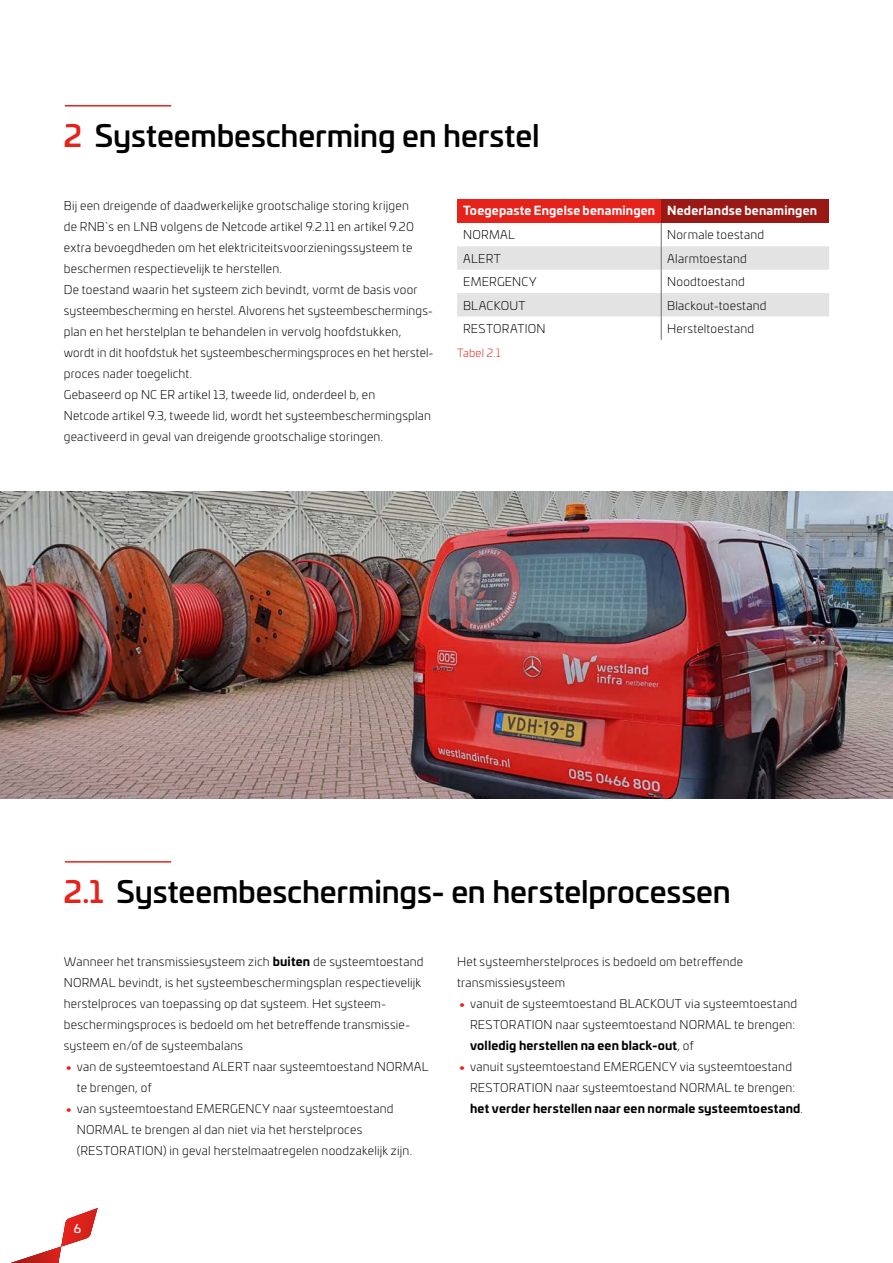
<style>
.page{position:relative;width:893px;height:1263px;background:#fff}
.page>*{position:absolute;margin:0;border:0;box-sizing:border-box;transform-origin:0 0}
.t1{font:500 30px "Univia Pro";letter-spacing:-.005em;color:#000}
.t2{font:300 12px/21px "Univia Pro";letter-spacing:.02em;color:#000}
.t3{font:700 12px "Univia Pro";letter-spacing:.015em;color:#fff}
.t4{font:12px "Univia Pro";color:#fff}
.t5{font:300 11.25px "Univia Pro";letter-spacing:.02em;color:#e5231b}
.s1{color:#e5231b}
.s2{font-weight:700}
.s3{font-size:18px;color:#e5231b}
</style>
<div class="page">
<hr style="left:892px;top:136px;width:1px;height:746px;background:#f0f0f0">
<hr style="left:65px;top:105px;width:106px;height:1px;background:#e5231b">
<hr style="left:65px;top:861px;width:106px;height:2px;background:#e5231b">
<div style="left:457px;top:200px;width:204px;height:23px;background:#e5231b"></div>
<div style="left:661px;top:200px;width:168px;height:23px;background:#9a1915"></div>
<svg style="left:457px;top:223px;width:372px;height:117px"></svg>
<img style="left:0;top:491px;width:893px;height:307px">
<svg style="left:11px;top:1208px;width:87px;height:55px"></svg>
<h1 class="t1" style="left:64px;top:113px;width:477px"><span class="s1">2</span> Systeembescherming en herstel</h1>
<p class="t2" style="left:64px;top:195px;width:371px">Bij een dreigende of daadwerkelijke grootschalige storing krijgen<br>de RNB`s en LNB volgens de Netcode artikel 9.2.11 en artikel 9.20 extra bevoegdheden om het elektriciteitsvoorzieningssysteem te beschermen respectievelijk te herstellen.<br>De toestand waarin het systeem zich bevindt, vormt de basis voor systeembescherming en herstel. Alvorens het systeembeschermings&shy;plan en het herstelplan te behandelen in vervolg hoofdstukken, wordt in dit hoofdstuk het systeembeschermingsproces en het herstel&shy;proces nader toegelicht.<br>Gebaseerd op NC ER artikel 13, tweede lid, onderdeel b, en<br>Netcode artikel 9.3, tweede lid, wordt het systeembeschermingsplan geactiveerd in geval van dreigende grootschalige storingen.</p>
<p class="t3" style="left:463px;top:201px;width:355px">Toegepaste Engelse benamingen Nederlandse benamingen</p>
<p class="t2" style="left:463px;top:224px;width:53px">NORMAL</p>
<p class="t2" style="left:667px;top:224px;width:99px">Normale toestand</p>
<p class="t2" style="left:463px;top:247px;width:39px">ALERT</p>
<p class="t2" style="left:667px;top:247px;width:81px">Alarmtoestand</p>
<p class="t2" style="left:463px;top:271px;width:75px">EMERGENCY</p>
<p class="t2" style="left:667px;top:271px;width:79px">Noodtoestand</p>
<p class="t2" style="left:463px;top:294px;width:64px">BLACKOUT</p>
<p class="t2" style="left:667px;top:294px;width:101px">Blackout-toestand</p>
<p class="t2" style="left:463px;top:318px;width:84px">RESTORATION</p>
<p class="t2" style="left:667px;top:318px;width:89px">Hersteltoestand</p>
<p class="t5" style="left:457px;top:345px;width:45px">Tabel 2.1</p>
<h1 class="t1" style="left:64px;top:869px;width:668px"><span class="s1">2.1</span> Systeembeschermings- en herstelprocessen</h1>
<p class="t2" style="left:64px;top:951px;width:361px">Wanneer het transmissiesysteem zich <span class="s2">buiten</span> de systeemtoestand NORMAL bevindt, is het systeembeschermingsplan respectievelijk herstelproces van toepassing op dat systeem. Het systeem&shy;beschermingsproces is bedoeld om het betreffende transmissie&shy;systeem en/of de systeembalans</p>
<p class="t2" style="left:77px;top:1056px;width:353px;text-indent:-13px"><span class="s3">•</span> van de systeemtoestand ALERT naar systeemtoestand NORMAL te brengen, of</p>
<p class="t2" style="left:77px;top:1098px;width:337px;text-indent:-13px"><span class="s3">•</span> van systeemtoestand EMERGENCY naar systeemtoestand<br>NORMAL te brengen al dan niet via het herstelproces (RESTORATION) in geval herstelmaatregelen noodzakelijk zijn.</p>
<p class="t4" style="left:74px;top:1219px;width:9px">6</p>
<p class="t2" style="left:457px;top:951px;width:287px">Het systeemherstelproces is bedoeld om betreffende transmissiesysteem</p>
<p class="t2" style="left:470px;top:993px;width:329px;text-indent:-13px"><span class="s3">•</span> vanuit de systeemtoestand BLACKOUT via systeemtoestand<br>RESTORATION naar systeemtoestand NORMAL te brengen: <span class="s2">volledig herstellen na een black-out</span>, of</p>
<p class="t2" style="left:470px;top:1056px;width:334px;text-indent:-13px"><span class="s3">•</span> vanuit systeemtoestand EMERGENCY via systeemtoestand<br>RESTORATION naar systeemtoestand NORMAL te brengen: <span class="s2">het verder herstellen naar een normale systeemtoestand</span>.</p>
</div>
